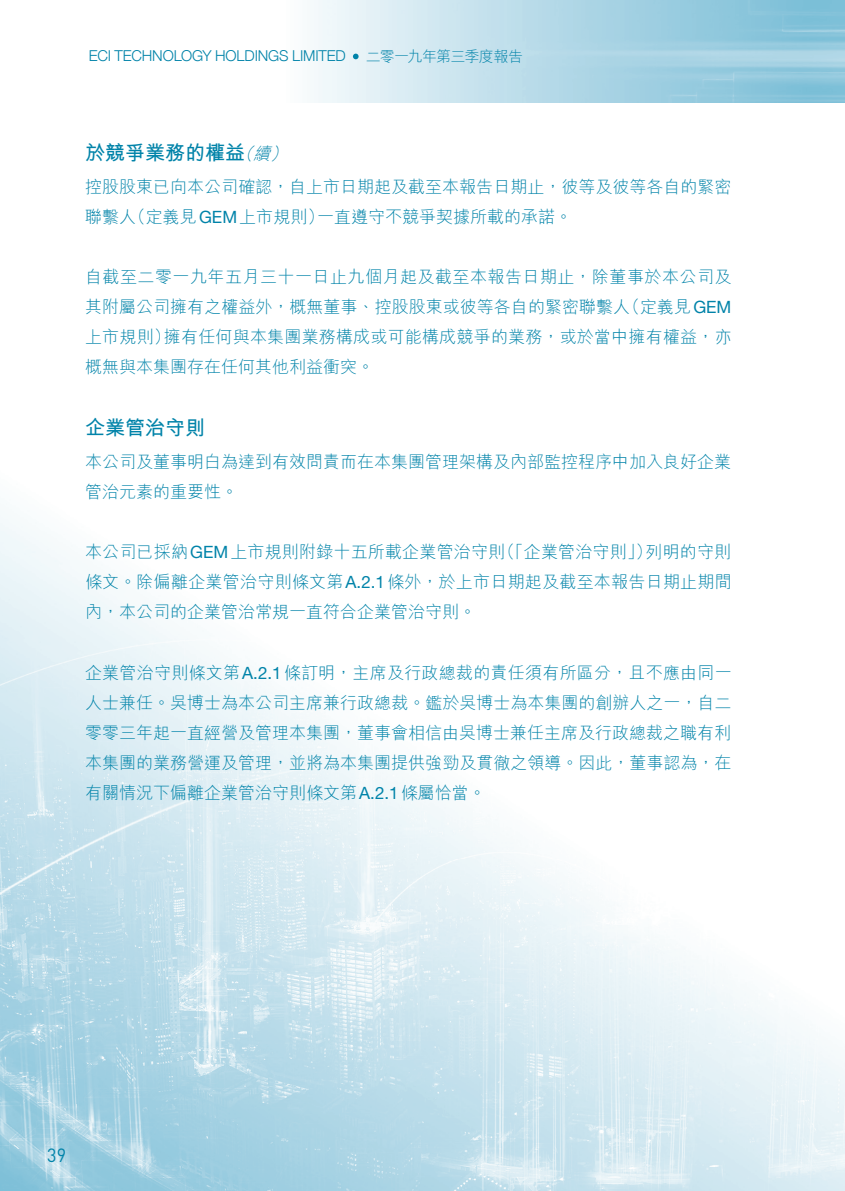
<style>
.page{position:relative;width:845px;height:1191px;background:#fff}
.page>*{position:absolute;margin:0;border:0;box-sizing:border-box;transform-origin:0 0}
.t1{font:700 20px "M Hei HK";color:#0083a9}
.t2{font:18.8px "DIN";color:#0083a9;scale:.95 1}
.t3{font:300 17px/30px "M Hei HK";color:#0083a9}
.t4{font:300 17px/30px "M Hei HK";letter-spacing:.03em;color:#0083a9;text-align:right}
.t5{font:italic 300 17px "M Hei HK";color:#0083a9}
.t6{font:300 15px "Helvetica Neue";letter-spacing:-.01em;color:#0083a9}
.t7{font:300 15px "M Hei HK";letter-spacing:-.05em;color:#0083a9}
.s1{font-family:"Helvetica Neue LT Std";font-weight:400}
</style>
<div class="page">
<img style="left:314px;top:0;width:530px;height:102px">
<img style="left:0;top:515px;width:844px;height:676px">
<svg style="left:353px;top:54px;width:5px;height:5px"></svg>
<p class="t6" style="left:89px;top:44px;width:258px">ECI TECHNOLOGY HOLDINGS LIMITED</p>
<p class="t7" style="left:366px;top:49px;width:159px">二零一九年第三季度報告</p>
<p class="t1" style="left:85px;top:138px;width:161px">於競爭業務的權益</p>
<p class="t3" style="left:317px;top:171px;width:416px;text-indent:-232px">控股股東已向本公司確認，自上市日期起及截至本報告日期止，彼等及彼等各自的緊密一直遵守不競爭契據所載的承諾。</p>
<p class="t5" style="left:253px;top:145px;width:23px">續</p>
<p class="t5" style="left:236px;top:145px;width:23px">（</p>
<p class="t5" style="left:270px;top:145px;width:23px">(</p>
<p class="t3" style="left:129px;top:201px;width:197px">（定義見<span class="s1">GEM</span>上市規則）</p>
<p class="t3" style="left:85px;top:201px;width:52px">聯繫人</p>
<p class="t4" style="left:85px;top:261px;width:648px">自截至二零一九年五月三十一日止九個月起及截至本報告日期止，除董事於本公司及（定義見<span class="s1">GEM</span></p>
<p class="t3" style="left:164px;top:291px;width:569px;text-indent:-79px">其附屬公司擁有之權益外，概無董事、控股股東或彼等各自的緊密聯繫人<br>擁有任何與本集團業務構成或可能構成競爭的業務，或於當中擁有權益，亦</p>
<p class="t3" style="left:85px;top:321px;width:290px">上市規則）<br>概無與本集團存在任何其他利益衝突。</p>
<p class="t1" style="left:85px;top:413px;width:121px">企業管治守則</p>
<p class="t3" style="left:85px;top:447px;width:648px">本公司及董事明白為達到有效問責而在本集團管理架構及內部監控程序中加入良好企業管治元素的重要性。</p>
<p class="t3" style="left:498px;top:537px;width:156px">（「企業管治守則」）</p>
<p class="t3" style="left:85px;top:537px;width:648px">本公司已採納<span class="s1">GEM</span>上市規則附錄十五所載企業管治守則<br>條文。除偏離企業管治守則條文第<span class="s1">A.2.1</span>條外，於上市日期起及截至本報告日期止期間內，本公司的企業管治常規一直符合企業管治守則。</p>
<p class="t3" style="left:645px;top:537px;width:87px">列明的守則</p>
<p class="t3" style="left:85px;top:657px;width:648px;text-align:justify">企業管治守則條文第<span class="s1">A.2.1</span>條訂明，主席及行政總裁的責任須有所區分，且不應由同一人士兼任。吳博士為本公司主席兼行政總裁。鑑於吳博士為本集團的創辦人之一，自二零零三年起一直經營及管理本集團，董事會相信由吳博士兼任主席及行政總裁之職有利本集團的業務營運及管理，並將為本集團提供強勁及貫徹之領導。因此，董事認為，在有關情況下偏離企業管治守則條文第<span class="s1">A.2.1</span>條屬恰當。</p>
<p class="t2" style="left:47px;top:1143px;width:22px">39</p>
</div>
